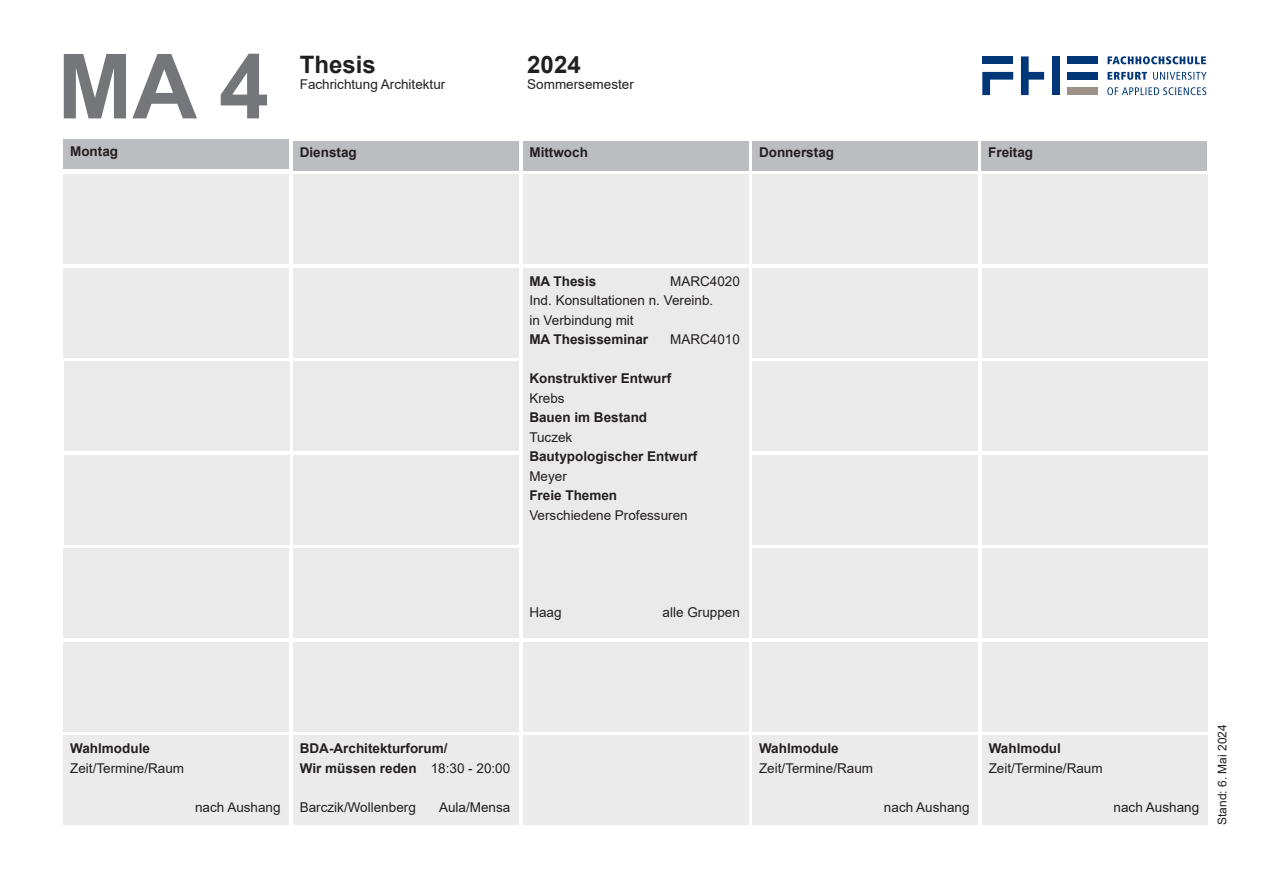
<style>
.page{position:relative;width:1263px;height:893px;background:#fff}
.page>*{position:absolute;margin:0;border:0;box-sizing:border-box;transform-origin:0 0}
.Absatzformat_1{font:700 90px "Arial";color:#757679}
.Text_Fett{font:700 24px "Arial";color:#231f20}
.Absatzformat_1-2{font:13.5px "Arial";color:#231f20}
.Absatzformat_1-3{font:700 13.5px "Arial";color:#231f20}
.Text_Fett-2{font:13.5px "Arial";color:#231f20}
.t1{font:12px "Arial";color:#231f20}
.s1{font-weight:400}
</style>
<div class="page">
<div style="left:1067px;top:72px;width:31px;height:8px;background:#013778"></div>
<div style="left:1067px;top:56px;width:31px;height:8px;background:#013778"></div>
<div style="left:1067px;top:87px;width:31px;height:8px;background:#9d9087"></div>
<div style="left:1052px;top:56px;width:7px;height:39px;background:#013778"></div>
<svg style="left:1021px;top:56px;width:23px;height:39px"></svg>
<div style="left:982px;top:56px;width:31px;height:8px;background:#013778"></div>
<svg style="left:982px;top:72px;width:31px;height:23px"></svg>
<svg style="left:1107px;top:56px;width:99px;height:8px"></svg>
<svg style="left:1107px;top:72px;width:99px;height:8px"></svg>
<svg style="left:1107px;top:87px;width:99px;height:8px"></svg>
<div style="left:982px;top:141px;width:225px;height:29px;background:#bcbdc0"></div>
<div style="left:753px;top:141px;width:225px;height:29px;background:#bcbdc0"></div>
<div style="left:523px;top:141px;width:225px;height:29px;background:#bcbdc0"></div>
<div style="left:293px;top:141px;width:226px;height:29px;background:#bcbdc0"></div>
<div style="left:64px;top:140px;width:225px;height:29px;background:#bcbdc0"></div>
<div style="left:982px;top:642px;width:226px;height:89px;background:#ebebeb"></div>
<div style="left:523px;top:736px;width:225px;height:89px;background:#ebebeb"></div>
<div style="left:753px;top:174px;width:225px;height:90px;background:#ebebeb"></div>
<div style="left:753px;top:268px;width:225px;height:89px;background:#ebebeb"></div>
<div style="left:982px;top:549px;width:226px;height:89px;background:#ebebeb"></div>
<div style="left:293px;top:174px;width:226px;height:90px;background:#eaeaea"></div>
<div style="left:982px;top:174px;width:226px;height:90px;background:#ebebeb"></div>
<div style="left:982px;top:268px;width:225px;height:89px;background:#ebebeb"></div>
<div style="left:982px;top:455px;width:225px;height:89px;background:#ebebeb"></div>
<div style="left:64px;top:174px;width:225px;height:90px;background:#ebebeb"></div>
<div style="left:64px;top:268px;width:225px;height:89px;background:#ebebeb"></div>
<div style="left:753px;top:455px;width:225px;height:89px;background:#ebebeb"></div>
<div style="left:753px;top:642px;width:225px;height:89px;background:#ebebeb"></div>
<div style="left:293px;top:268px;width:226px;height:89px;background:#ebebeb"></div>
<div style="left:753px;top:549px;width:225px;height:89px;background:#ebebeb"></div>
<div style="left:523px;top:268px;width:225px;height:370px;background:#eaeaea"></div>
<div style="left:293px;top:549px;width:226px;height:89px;background:#eaeaea"></div>
<div style="left:64px;top:455px;width:225px;height:89px;background:#eaeaea"></div>
<div style="left:293px;top:455px;width:226px;height:89px;background:#eaeaea"></div>
<div style="left:293px;top:361px;width:226px;height:90px;background:#eaeaea"></div>
<div style="left:293px;top:642px;width:226px;height:89px;background:#eaeaea"></div>
<div style="left:64px;top:549px;width:225px;height:89px;background:#eaeaea"></div>
<div style="left:64px;top:361px;width:225px;height:90px;background:#eaeaea"></div>
<div style="left:523px;top:642px;width:225px;height:89px;background:#ebebeb"></div>
<div style="left:64px;top:642px;width:225px;height:89px;background:#eaeaea"></div>
<div style="left:982px;top:361px;width:225px;height:90px;background:#ebebeb"></div>
<div style="left:523px;top:174px;width:225px;height:90px;background:#ebebeb"></div>
<div style="left:753px;top:361px;width:225px;height:90px;background:#ebebeb"></div>
<div style="left:293px;top:736px;width:226px;height:89px;background:#ebebeb"></div>
<div style="left:982px;top:736px;width:226px;height:89px;background:#ebebeb"></div>
<div style="left:753px;top:736px;width:225px;height:89px;background:#ebebeb"></div>
<div style="left:64px;top:736px;width:225px;height:89px;background:#ebebeb"></div>
<p class="Absatzformat_1" style="left:57px;top:23px;width:213px">MA 4</p>
<p class="Text_Fett" style="left:300px;top:47px;width:78px">Thesis</p>
<p class="Text_Fett-2" style="left:300px;top:75px;width:147px">Fachrichtung Architektur</p>
<p class="Text_Fett" style="left:527px;top:47px;width:55px">2024</p>
<p class="Text_Fett-2" style="left:527px;top:75px;width:108px">Sommersemester</p>
<p class="Absatzformat_1-3" style="left:70px;top:142px;width:49px">Montag</p>
<p class="Absatzformat_1-3" style="left:300px;top:143px;width:59px">Dienstag</p>
<p class="Absatzformat_1-3" style="left:529px;top:143px;width:60px">Mittwoch</p>
<p class="Absatzformat_1-3" style="left:759px;top:143px;width:77px">Donnerstag</p>
<p class="Absatzformat_1-3" style="left:988px;top:143px;width:47px">Freitag</p>
<p class="Absatzformat_1-3" style="left:529px;top:271px;width:69px">MA Thesis</p>
<p class="Absatzformat_1-2" style="left:670px;top:272px;width:71px">MARC4020</p>
<p class="Absatzformat_1-2" style="left:529px;top:291px;width:185px">Ind. Konsultationen n. Vereinb.</p>
<p class="Absatzformat_1-2" style="left:529px;top:311px;width:106px">in Verbindung mit</p>
<p class="Absatzformat_1-3" style="left:529px;top:330px;width:120px">MA Thesisseminar</p>
<p class="Absatzformat_1-2" style="left:670px;top:330px;width:71px">MARC4010</p>
<p class="Absatzformat_1-3" style="left:529px;top:369px;width:143px">Konstruktiver Entwurf</p>
<p class="Absatzformat_1-2" style="left:529px;top:389px;width:37px">Krebs</p>
<p class="Absatzformat_1-3" style="left:529px;top:408px;width:119px">Bauen im Bestand</p>
<p class="Absatzformat_1-2" style="left:529px;top:428px;width:45px">Tuczek</p>
<p class="Absatzformat_1-3" style="left:529px;top:447px;width:170px">Bautypologischer Entwurf</p>
<p class="Absatzformat_1-2" style="left:529px;top:467px;width:39px">Meyer</p>
<p class="Absatzformat_1-3" style="left:529px;top:486px;width:89px">Freie Themen</p>
<p class="Absatzformat_1-2" style="left:529px;top:506px;width:160px">Verschiedene Professuren</p>
<p class="Absatzformat_1-2" style="left:529px;top:603px;width:34px">Haag</p>
<p class="Absatzformat_1-2" style="left:662px;top:603px;width:79px">alle Gruppen</p>
<p class="Absatzformat_1-3" style="left:70px;top:739px;width:81px">Wahlmodule</p>
<p class="Absatzformat_1-2" style="left:70px;top:759px;width:116px">Zeit/Termine/Raum</p>
<p class="Absatzformat_1-2" style="left:195px;top:798px;width:87px">nach Aushang</p>
<p class="Absatzformat_1-3" style="left:300px;top:739px;width:149px">BDA-Architekturforum/</p>
<p class="Absatzformat_1-3" style="left:300px;top:759px;width:212px">Wir müssen reden <span class="s1">18:30 - 20:00</span></p>
<p class="Absatzformat_1-2" style="left:300px;top:798px;width:118px">Barczik/Wollenberg</p>
<p class="Absatzformat_1-2" style="left:439px;top:798px;width:73px">Aula/Mensa</p>
<p class="Absatzformat_1-3" style="left:759px;top:739px;width:81px">Wahlmodule</p>
<p class="Absatzformat_1-2" style="left:759px;top:759px;width:116px">Zeit/Termine/Raum</p>
<p class="Absatzformat_1-2" style="left:884px;top:798px;width:87px">nach Aushang</p>
<p class="Absatzformat_1-3" style="left:989px;top:739px;width:74px">Wahlmodul</p>
<p class="Absatzformat_1-2" style="left:989px;top:759px;width:116px">Zeit/Termine/Raum</p>
<p class="Absatzformat_1-2" style="left:1113px;top:798px;width:87px">nach Aushang</p>
<p class="t1" style="left:1214px;top:825px;width:102px;rotate:-90deg">Stand: 6. Mai 2024</p>
</div>
